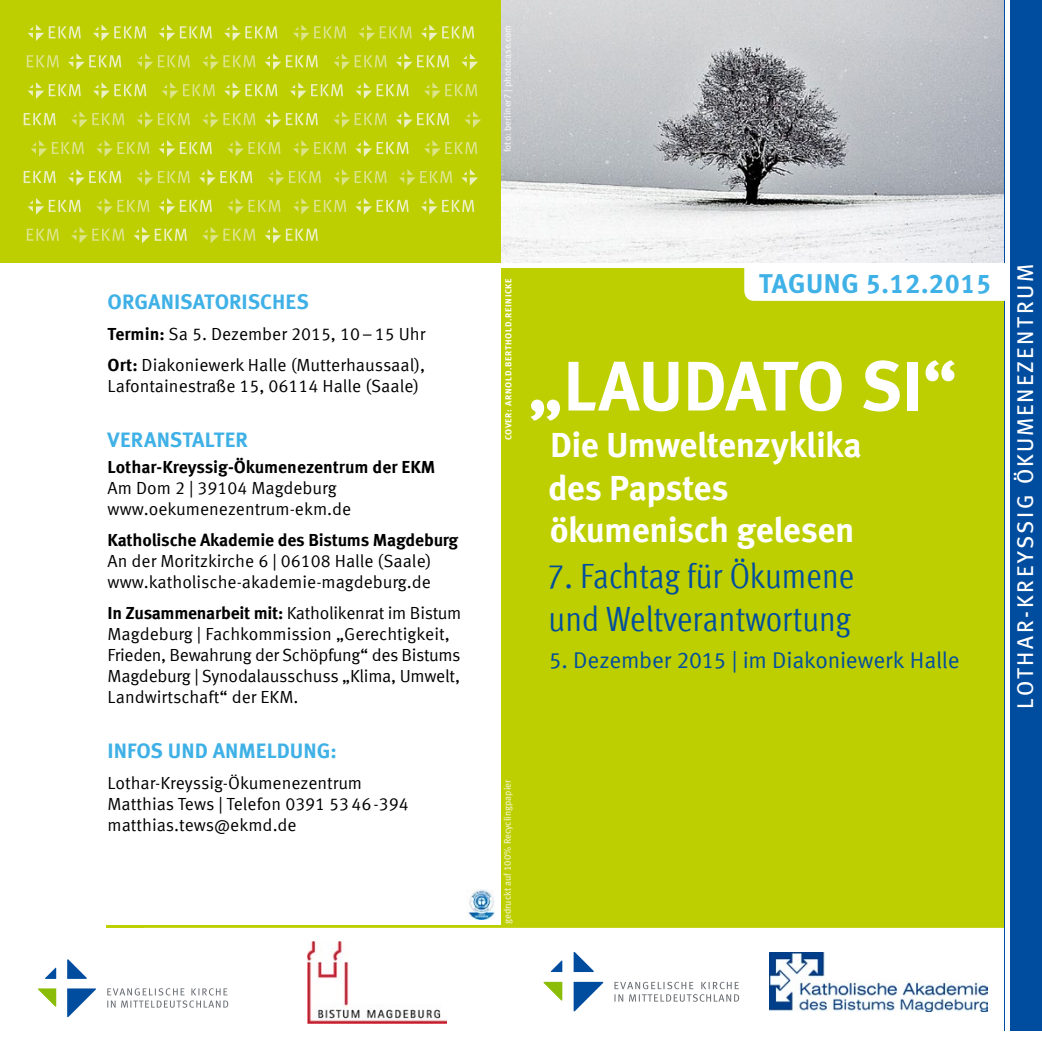
<style>
.page{position:relative;width:1042px;height:1042px;background:#fff}
.page>*{position:absolute;margin:0;border:0;box-sizing:border-box;transform-origin:0 0}
.Überschrift_1{font:700 70px "Meta Offc";letter-spacing:-.015em;color:#fff}
.Überschrift_1-2{font:700 35px/42px "Meta Offc";letter-spacing:-.02em;color:#fff}
.Überschrift_1-3{font:condensed 35px/42px "Meta Offc";color:#004d9f}
.t1{font:27.12px "Meta Bold LF";letter-spacing:.02em;color:#3fb1e6}
.Überschrift_2{font:22.75px "Meta Offc Norm";letter-spacing:-.01em;color:#004d9f}
.t2{font:22.75px "Meta Book LF";letter-spacing:.115em;color:#fff}
.Überschrift_3{font:700 21px "Meta Offc";color:#3fb1e6}
.text{font:17.5px/21px "Meta Offc Norm";color:#000}
.t3{font:9.62px "Meta Book LF";color:#fff}
.t4{font:700 8.75px "Meta Offc";letter-spacing:.08em;color:#fff}
.s1{font-family:"Meta Offc";font-weight:700}
</style>
<div class="page">
<div style="left:0;top:0;width:1042px;height:263px;background:#bdcf00"></div>
<div style="left:501px;top:0;width:541px;height:1032px;background:#bdcf00"></div>
<hr style="left:107px;top:925px;width:404px;height:3px;background:#bdcf00">
<img style="left:501px;top:0;width:503px;height:263px">
<svg style="left:31px;top:140px;width:53px;height:17px"></svg>
<svg style="left:96px;top:140px;width:53px;height:17px"></svg>
<svg style="left:162px;top:82px;width:53px;height:17px"></svg>
<svg style="left:227px;top:140px;width:53px;height:17px"></svg>
<svg style="left:27px;top:55px;width:32px;height:12px"></svg>
<svg style="left:71px;top:111px;width:53px;height:17px"></svg>
<svg style="left:137px;top:111px;width:53px;height:17px"></svg>
<svg style="left:137px;top:53px;width:53px;height:17px"></svg>
<svg style="left:202px;top:111px;width:53px;height:17px"></svg>
<svg style="left:202px;top:53px;width:53px;height:17px"></svg>
<svg style="left:293px;top:25px;width:53px;height:16px"></svg>
<svg style="left:293px;top:140px;width:53px;height:17px"></svg>
<svg style="left:359px;top:25px;width:53px;height:16px"></svg>
<svg style="left:424px;top:82px;width:53px;height:17px"></svg>
<svg style="left:424px;top:140px;width:53px;height:17px"></svg>
<svg style="left:333px;top:111px;width:54px;height:17px"></svg>
<svg style="left:333px;top:53px;width:54px;height:17px"></svg>
<svg style="left:465px;top:111px;width:16px;height:17px"></svg>
<svg style="left:96px;top:198px;width:53px;height:16px"></svg>
<svg style="left:227px;top:198px;width:53px;height:16px"></svg>
<svg style="left:137px;top:169px;width:53px;height:17px"></svg>
<svg style="left:268px;top:169px;width:53px;height:17px"></svg>
<svg style="left:293px;top:198px;width:53px;height:16px"></svg>
<svg style="left:333px;top:169px;width:54px;height:17px"></svg>
<svg style="left:399px;top:169px;width:53px;height:17px"></svg>
<svg style="left:27px;top:229px;width:32px;height:12px"></svg>
<svg style="left:71px;top:227px;width:53px;height:16px"></svg>
<svg style="left:202px;top:227px;width:53px;height:16px"></svg>
<svg style="left:28px;top:82px;width:53px;height:17px"></svg>
<svg style="left:28px;top:25px;width:53px;height:16px"></svg>
<svg style="left:93px;top:82px;width:53px;height:17px"></svg>
<svg style="left:93px;top:25px;width:53px;height:16px"></svg>
<svg style="left:159px;top:25px;width:53px;height:16px"></svg>
<svg style="left:159px;top:140px;width:53px;height:17px"></svg>
<svg style="left:224px;top:82px;width:53px;height:17px"></svg>
<svg style="left:224px;top:25px;width:53px;height:16px"></svg>
<svg style="left:24px;top:113px;width:32px;height:12px"></svg>
<svg style="left:68px;top:53px;width:53px;height:17px"></svg>
<svg style="left:265px;top:111px;width:53px;height:17px"></svg>
<svg style="left:265px;top:53px;width:53px;height:17px"></svg>
<svg style="left:290px;top:82px;width:53px;height:17px"></svg>
<svg style="left:355px;top:82px;width:53px;height:17px"></svg>
<svg style="left:355px;top:140px;width:53px;height:17px"></svg>
<svg style="left:421px;top:25px;width:53px;height:16px"></svg>
<svg style="left:396px;top:111px;width:53px;height:17px"></svg>
<svg style="left:396px;top:53px;width:53px;height:17px"></svg>
<svg style="left:461px;top:53px;width:17px;height:17px"></svg>
<svg style="left:28px;top:198px;width:53px;height:16px"></svg>
<svg style="left:159px;top:198px;width:53px;height:16px"></svg>
<svg style="left:24px;top:171px;width:32px;height:12px"></svg>
<svg style="left:68px;top:169px;width:53px;height:17px"></svg>
<svg style="left:199px;top:169px;width:53px;height:17px"></svg>
<svg style="left:355px;top:198px;width:53px;height:16px"></svg>
<svg style="left:421px;top:198px;width:53px;height:16px"></svg>
<svg style="left:461px;top:169px;width:17px;height:17px"></svg>
<svg style="left:134px;top:227px;width:53px;height:16px"></svg>
<svg style="left:265px;top:227px;width:53px;height:16px"></svg>
<div style="left:145px;top:928px;width:897px;height:104px;background:#fff"></div>
<img style="left:769px;top:952px;width:218px;height:59px">
<svg style="left:38px;top:959px;width:58px;height:58px"></svg>
<svg style="left:107px;top:988px;width:121px;height:19px"></svg>
<div style="left:1009px;top:0;width:33px;height:1031px;background:#004d9f"></div>
<div style="left:1004px;top:0;width:5px;height:1042px;background:#fff"></div>
<svg style="left:543px;top:951px;width:60px;height:60px;background:#c2d5dd"></svg>
<svg style="left:614px;top:982px;width:125px;height:20px;background:#dfe0e1"></svg>
<div style="left:744px;top:268px;width:261px;height:33px;background:#fff"></div>
<div style="left:500px;top:263px;width:507px;height:5px;background:#fff"></div>
<img style="left:466px;top:889px;width:29px;height:30px">
<img style="left:308px;top:941px;width:138px;height:82px">
<p class="t3" style="left:501px;top:152px;width:129px;rotate:-90deg">foto: berliner7 | photocase.com</p>
<p class="Überschrift_3" style="left:108px;top:289px;width:203px">ORGANISATORISCHES</p>
<p class="text" style="left:108px;top:324px;width:319px"><span class="s1">Termin:</span> Sa 5. Dezember 2015, 10–15 Uhr</p>
<p class="text" style="left:108px;top:355px;width:319px"><span class="s1">Ort:</span> Diakoniewerk Halle (Mutterhaussaal),<br>Lafontainestraße 15, 06114 Halle (Saale)</p>
<p class="Überschrift_3" style="left:108px;top:427px;width:142px">VERANSTALTER</p>
<p class="text" style="left:108px;top:456px;width:329px"><span class="s1">Lothar-Kreyssig-Ökumenezentrum der EKM<br></span>Am Dom 2 | 39104 Magdeburg www.oekumenezentrum-ekm.de</p>
<p class="text" style="left:108px;top:529px;width:352px"><span class="s1">Katholische Akademie des Bistums Magdeburg<br></span>An der Moritzkirche 6 | 06108 Halle (Saale) www.katholische-akademie-magdeburg.de</p>
<p class="text" style="left:108px;top:602px;width:355px"><span class="s1">In Zusammenarbeit mit:</span> Katholikenrat im Bistum Magdeburg | Fachkommission „Gerechtigkeit, Frieden, Bewahrung der Schöpfung“ des Bistums Magdeburg | Synodalausschuss „Klima, Umwelt, Landwirtschaft“ der EKM.</p>
<p class="Überschrift_3" style="left:108px;top:738px;width:231px">INFOS UND ANMELDUNG:</p>
<p class="text" style="left:108px;top:772px;width:303px">Lothar-Kreyssig-Ökumenezentrum<br>Matthias Tews | Telefon 0391 5346-394 matthias.tews@ekmd.de</p>
<p class="t4" style="left:503px;top:440px;width:164px;rotate:-90deg">COVER: ARNOLD.BERTHOLD.REINICKE</p>
<p class="t1" style="left:759px;top:267px;width:234px">TAGUNG 5.12.2015</p>
<p class="t2" style="left:1011px;top:708px;width:446px;rotate:-90deg">LOTHAR-KREYSSIG ÖKUMENEZENTRUM</p>
<p class="Überschrift_1" style="left:528px;top:344px;width:431px">„LAUDATO SI“</p>
<p class="Überschrift_1-2" style="left:548px;top:425px;width:315px">Die Umweltenzyklika des Papstes ökumenisch gelesen</p>
<p class="Überschrift_1-3" style="left:547px;top:556px;width:309px">7. Fachtag für Ökumene und Weltverantwortung</p>
<p class="Überschrift_2" style="left:549px;top:647px;width:412px">5. Dezember 2015 | im Diakoniewerk Halle</p>
<p class="t3" style="left:501px;top:924px;width:146px;rotate:-90deg">gedruckt auf 100% Recyclingpapier</p>
</div>
